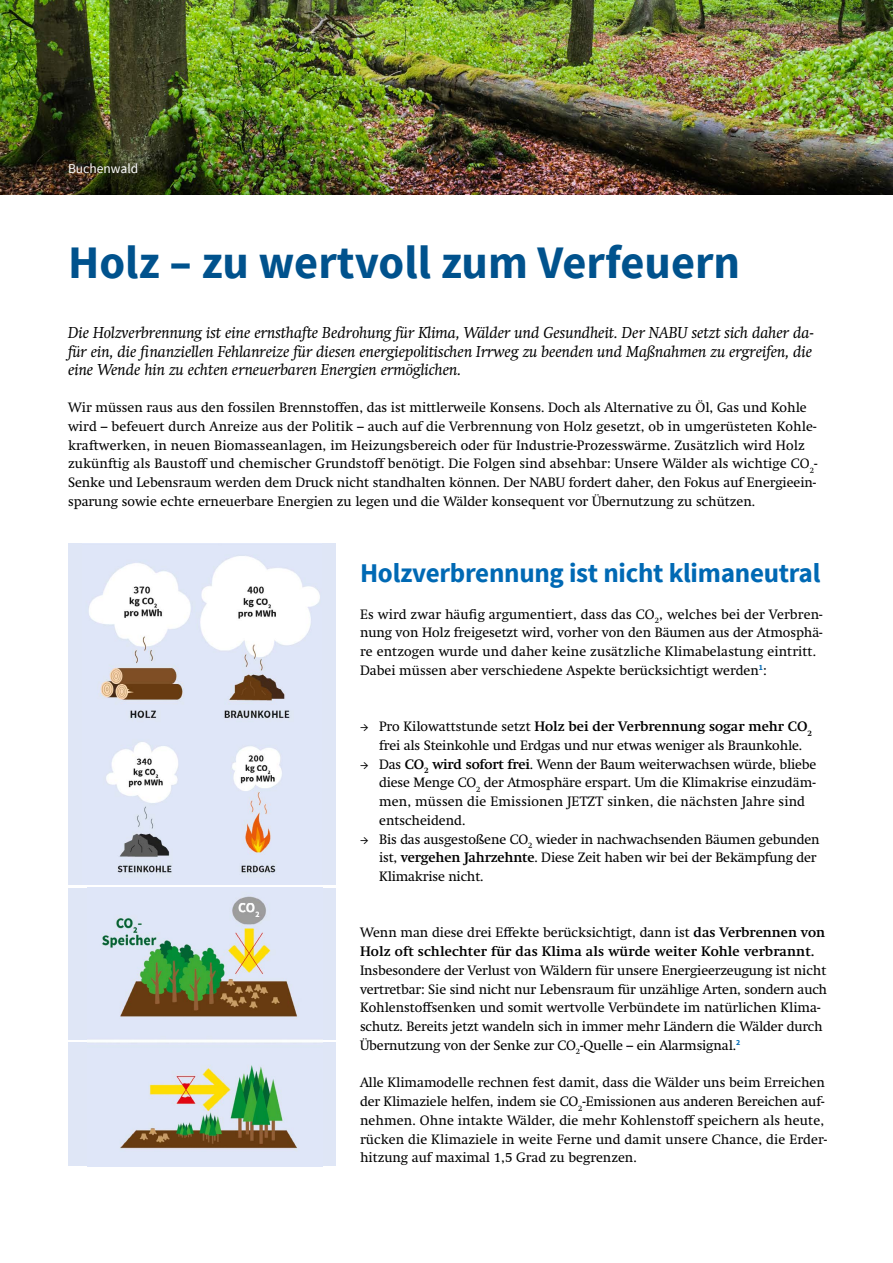
<style>
.page{position:relative;width:893px;height:1263px;background:#fff}
.page>*{position:absolute;margin:0;border:0;box-sizing:border-box;transform-origin:0 0}
.t1{font:700 46.5px "Source Sans Pro";color:#00528d}
.t2{font:700 27px "Source Sans Pro";letter-spacing:-.01em;color:#0069b4}
.t3{font:italic 15.75px/18.9px "Swift";color:#000;text-align:justify}
.t4{font:13.5px/18.8px "Swift";color:#000}
.t5{font:700 13.5px/18.8px "Swift";letter-spacing:.01em;color:#000}
.t6{font:13.5px "Source Sans Pro";color:#fff}
.s1{font-family:"Source Sans Pro"}
.s2{font-weight:700}
.s3{font-weight:400}
</style>
<div class="page">
<img style="left:0;top:0;width:893px;height:194px">
<div style="left:68px;top:543px;width:268px;height:341px;background:#dfe6f6"></div>
<div style="left:68px;top:888px;width:268px;height:151px;background:#dfe6f6"></div>
<div style="left:68px;top:1042px;width:268px;height:124px;background:#dfe6f6"></div>
<img style="left:89px;top:556px;width:231px;height:317px">
<img style="left:87px;top:896px;width:236px;height:253px">
<p class="t6" style="left:68px;top:160px;width:72px">Buchenwald</p>
<h1 class="t1" style="left:68px;top:232px;width:674px">Holz – zu wertvoll zum Verfeuern</h1>
<p class="t3" style="left:68px;top:323px;width:747px">Die Holzverbrennung ist eine ernsthafte Bedrohung für Klima, Wälder und Gesundheit. Der NABU setzt sich daher da&shy;für ein, die finanziellen Fehlanreize für diesen energiepolitischen Irrweg zu beenden und Maßnahmen zu ergreifen, die eine Wende hin zu echten erneuerbaren Energien ermöglichen.</p>
<p class="t4" style="left:68px;top:398px;width:751px">Wir müssen raus aus den fossilen Brennstoffen, das ist mittlerweile Konsens. Doch als Alternative zu Öl, Gas und Kohle wird – befeuert durch Anreize aus der Politik – auch auf die Verbrennung von Holz gesetzt, ob in umgerüsteten Kohle&shy;kraftwerken, in neuen Biomasseanlagen, im Heizungsbereich oder für Industrie-Prozesswärme. Zusätzlich wird Holz zukünftig als Baustoff und chemischer Grundstoff benötigt. Die Folgen sind absehbar: Unsere Wälder als wichtige CO<sub>2</sub>- Senke und Lebensraum werden dem Druck nicht standhalten können. Der NABU fordert daher, den Fokus auf Energieein&shy;sparung sowie echte erneuerbare Energien zu legen und die Wälder konsequent vor Übernutzung zu schützen.</p>
<h2 class="t2" style="left:360px;top:555px;width:462px">Holzverbrennung ist nicht klimaneutral</h2>
<p class="t4" style="left:360px;top:605px;width:464px">Es wird zwar häufig argumentiert, dass das CO<sub>2</sub>, welches bei der Verbren&shy;nung von Holz freigesetzt wird, vorher von den Bäumen aus der Atmosphä&shy;re entzogen wurde und daher keine zusätzliche Klimabelastung eintritt.<br>Dabei müssen aber verschiedene Aspekte berücksichtigt werden<sup>1</sup>:</p>
<p class="t4" style="left:379px;top:717px;width:434px;text-indent:-19px"><span class="s1">→</span> Pro Kilowattstunde setzt <span class="s2">Holz bei der Verbrennung sogar mehr CO</span><sub>2 </sub>frei als Steinkohle und Erdgas und nur etwas weniger als Braunkohle.</p>
<p class="t4" style="left:379px;top:755px;width:439px;text-indent:-19px"><span class="s1">→</span> Das <span class="s2">CO</span><sub>2</sub> <span class="s2">wird sofort frei</span>. Wenn der Baum weiterwachsen würde, bliebe diese Menge CO<sub>2</sub> der Atmosphäre erspart. Um die Klimakrise einzudäm&shy;men, müssen die Emissionen JETZT sinken, die nächsten Jahre sind entscheidend.</p>
<p class="t4" style="left:379px;top:830px;width:442px;text-indent:-19px"><span class="s1">→</span> Bis das ausgestoßene CO<sub>2</sub> wieder in nachwachsenden Bäumen gebunden ist, <span class="s2">vergehen Jahrzehnte</span>. Diese Zeit haben wir bei der Bekämpfung der<br>Klimakrise nicht.</p>
<p class="t5" style="left:360px;top:923px;width:467px"><span class="s3">Wenn man diese drei Effekte berücksichtigt, dann ist</span> das Verbrennen von<br>Holz oft schlechter für das Klima als würde weiter Kohle verbrannt.</p>
<p class="t4" style="left:360px;top:961px;width:469px">Insbesondere der Verlust von Wäldern für unsere Energieerzeugung ist nicht vertretbar: Sie sind nicht nur Lebensraum für unzählige Arten, sondern auch Kohlenstoffsenken und somit wertvolle Verbündete im natürlichen Klima&shy;schutz. Bereits jetzt wandeln sich in immer mehr Ländern die Wälder durch Übernutzung von der Senke zur CO<sub>2</sub>-Quelle – ein Alarmsignal.<sup>2</sup></p>
<p class="t4" style="left:360px;top:1073px;width:469px">Alle Klimamodelle rechnen fest damit, dass die Wälder uns beim Erreichen der Klimaziele helfen, indem sie CO<sub>2</sub>-Emissionen aus anderen Bereichen auf&shy;nehmen. Ohne intakte Wälder, die mehr Kohlenstoff speichern als heute, rücken die Klimaziele in weite Ferne und damit unsere Chance, die Erder&shy;hitzung auf maximal 1,5 Grad zu begrenzen.</p>
</div>
